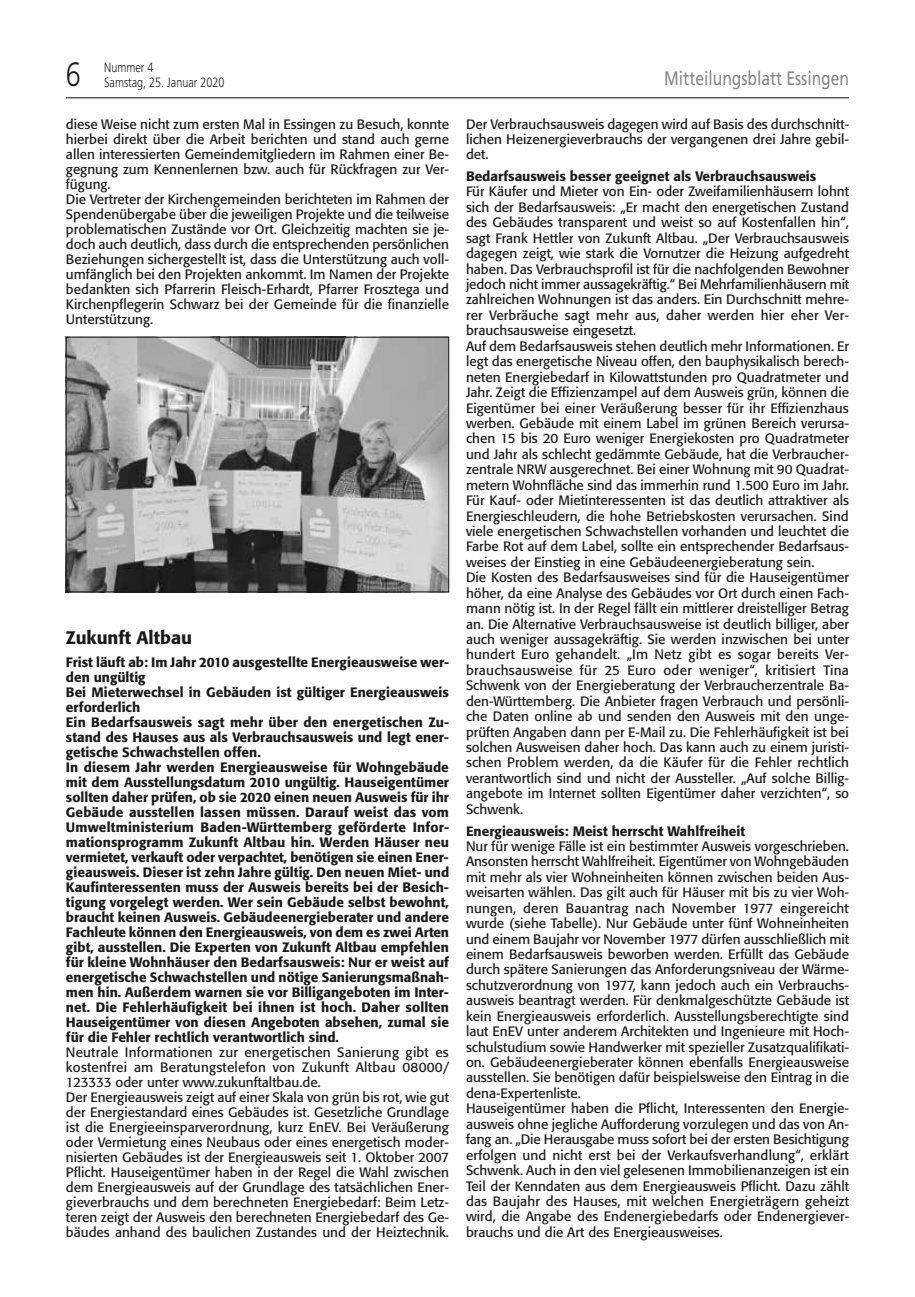
<style>
.page{position:relative;width:915px;height:1297px;background:#fff}
.page>*{position:absolute;margin:0;border:0;box-sizing:border-box;transform-origin:0 0}
.t1{font:300 33.75px "Frutiger";color:#1a1a18;scale:.8 1}
.t2{font:19.5px "Frutiger";color:#868786;scale:.8 1}
.t3{font:500 18px "Formata";color:#1a1a18}
.t4{font:13.5px/15.5px "Formata";color:#1a1a18}
.t5{font:500 13.5px/15px "Formata";color:#1a1a18}
.t6{font:300 13.5px "Frutiger";color:#1a1a18;scale:.8 1}
</style>
<div class="page">
<hr style="left:66px;top:97px;width:782px;height:1px;background:#1a1a18">
<img style="left:68px;top:339px;width:379px;height:251px">
<div style="left:66px;top:337px;width:383px;height:255px;border:1px solid #1a1a18"></div>
<h1 class="t1" style="left:66px;top:55px;width:20px">6</h1>
<p class="t6" style="left:104px;top:60px;width:63px">Nummer 4</p>
<p class="t6" style="left:104px;top:75px;width:152px">Samstag, 25. Januar 2020</p>
<h2 class="t2" style="left:664px;top:67px;width:232px">Mitteilungsblatt Essingen</h2>
<p class="t4" style="left:66px;top:116px;width:384px;line-height:15px">diese Weise nicht zum ersten Mal in Essingen zu Besuch, konnte hierbei direkt über die Arbeit berichten und stand auch gerne allen interessierten Gemeindemitgliedern im Rahmen einer Be&shy;gegnung zum Kennenlernen bzw. auch für Rückfragen zur Ver&shy;fügung.<br>Die Vertreter der Kirchengemeinden berichteten im Rahmen der Spendenübergabe über die jeweiligen Projekte und die teilweise problematischen Zustände vor Ort. Gleichzeitig machten sie je&shy;doch auch deutlich, dass durch die entsprechenden persönlichen Beziehungen sichergestellt ist, dass die Unterstützung auch voll&shy;umfänglich bei den Projekten ankommt. Im Namen der Projekte bedankten sich Pfarrerin Fleisch-Erhardt, Pfarrer Frosztega und Kirchenpflegerin Schwarz bei der Gemeinde für die finanzielle Unterstützung.</p>
<p class="t4" style="left:466px;top:116px;width:384px;text-align:justify">Der Verbrauchsausweis dagegen wird auf Basis des durchschnitt&shy;lichen Heizenergieverbrauchs der vergangenen drei Jahre gebil&shy;det.</p>
<p class="t5" style="left:466px;top:169px;width:352px">Bedarfsausweis besser geeignet als Verbrauchsausweis</p>
<p class="t4" style="left:466px;top:184px;width:384px">Für Käufer und Mieter von Ein- oder Zweifamilienhäusern lohnt sich der Bedarfsausweis: „Er macht den energetischen Zustand des Gebäudes transparent und weist so auf Kostenfallen hin“, sagt Frank Hettler von Zukunft Altbau. „Der Verbrauchsausweis dagegen zeigt, wie stark die Vornutzer die Heizung aufgedreht haben. Das Verbrauchsprofil ist für die nachfolgenden Bewohner jedoch nicht immer aussagekräftig.“ Bei Mehrfamilienhäusern mit zahlreichen Wohnungen ist das anders. Ein Durchschnitt mehre&shy;rer Verbräuche sagt mehr aus, daher werden hier eher Ver&shy;brauchsausweise eingesetzt.<br>Auf dem Bedarfsausweis stehen deutlich mehr Informationen. Er legt das energetische Niveau offen, den bauphysikalisch berech&shy;neten Energiebedarf in Kilowattstunden pro Quadratmeter und Jahr. Zeigt die Effizienzampel auf dem Ausweis grün, können die Eigentümer bei einer Veräußerung besser für ihr Effizienzhaus werben. Gebäude mit einem Label im grünen Bereich verursa&shy;chen 15 bis 20 Euro weniger Energiekosten pro Quadratmeter und Jahr als schlecht gedämmte Gebäude, hat die Verbraucher&shy;zentrale NRW ausgerechnet. Bei einer Wohnung mit 90 Quadrat&shy;metern Wohnfläche sind das immerhin rund 1.500 Euro im Jahr.<br>Für Kauf- oder Mietinteressenten ist das deutlich attraktiver als Energieschleudern, die hohe Betriebskosten verursachen. Sind viele energetischen Schwachstellen vorhanden und leuchtet die Farbe Rot auf dem Label, sollte ein entsprechender Bedarfsaus&shy;weises der Einstieg in eine Gebäudeenergieberatung sein.<br>Die Kosten des Bedarfsausweises sind für die Hauseigentümer höher, da eine Analyse des Gebäudes vor Ort durch einen Fach&shy;mann nötig ist. In der Regel fällt ein mittlerer dreistelliger Betrag an. Die Alternative Verbrauchsausweise ist deutlich billiger, aber auch weniger aussagekräftig. Sie werden inzwischen bei unter hundert Euro gehandelt. „Im Netz gibt es sogar bereits Ver&shy;brauchsausweise für 25 Euro oder weniger“, kritisiert Tina Schwenk von der Energieberatung der Verbraucherzentrale Ba&shy;den-Württemberg. Die Anbieter fragen Verbrauch und persönli&shy;che Daten online ab und senden den Ausweis mit den unge&shy;prüften Angaben dann per E-Mail zu. Die Fehlerhäufigkeit ist bei solchen Ausweisen daher hoch. Das kann auch zu einem juristi&shy;schen Problem werden, da die Käufer für die Fehler rechtlich verantwortlich sind und nicht der Aussteller. „Auf solche Billig&shy;angebote im Internet sollten Eigentümer daher verzichten“, so Schwenk.</p>
<p class="t5" style="left:466px;top:823px;width:280px">Energieausweis: Meist herrscht Wahlfreiheit</p>
<p class="t4" style="left:466px;top:838px;width:384px">Nur für wenige Fälle ist ein bestimmter Ausweis vorgeschrieben.<br>Ansonsten herrscht Wahlfreiheit. Eigentümer von Wohngebäuden mit mehr als vier Wohneinheiten können zwischen beiden Aus&shy;weisarten wählen. Das gilt auch für Häuser mit bis zu vier Woh&shy;nungen, deren Bauantrag nach November 1977 eingereicht wurde (siehe Tabelle). Nur Gebäude unter fünf Wohneinheiten und einem Baujahr vor November 1977 dürfen ausschließlich mit einem Bedarfsausweis beworben werden. Erfüllt das Gebäude durch spätere Sanierungen das Anforderungsniveau der Wärme&shy;schutzverordnung von 1977, kann jedoch auch ein Verbrauchs&shy;ausweis beantragt werden. Für denkmalgeschützte Gebäude ist kein Energieausweis erforderlich. Ausstellungsberechtigte sind laut EnEV unter anderem Architekten und Ingenieure mit Hoch&shy;schulstudium sowie Handwerker mit spezieller Zusatzqualifikati&shy;on. Gebäudeenergieberater können ebenfalls Energieausweise ausstellen. Sie benötigen dafür beispielsweise den Eintrag in die dena-Expertenliste.<br>Hauseigentümer haben die Pflicht, Interessenten den Energie&shy;ausweis ohne jegliche Aufforderung vorzulegen und das von An&shy;fang an. „Die Herausgabe muss sofort bei der ersten Besichtigung erfolgen und nicht erst bei der Verkaufsverhandlung“, erklärt Schwenk. Auch in den viel gelesenen Immobilienanzeigen ist ein Teil der Kenndaten aus dem Energieausweis Pflicht. Dazu zählt das Baujahr des Hauses, mit welchen Energieträgern geheizt wird, die Angabe des Endenergiebedarfs oder Endenergiever&shy;brauchs und die Art des Energieausweises.</p>
<h3 class="t3" style="left:66px;top:626px;width:127px">Zukunft Altbau</h3>
<p class="t5" style="left:66px;top:655px;width:384px">Frist läuft ab: Im Jahr 2010 ausgestellte Energieausweise wer&shy;den ungültig<br>Bei Mieterwechsel in Gebäuden ist gültiger Energieausweis erforderlich<br>Ein Bedarfsausweis sagt mehr über den energetischen Zu&shy;stand des Hauses aus als Verbrauchsausweis und legt ener&shy;getische Schwachstellen offen.<br>In diesem Jahr werden Energieausweise für Wohngebäude mit dem Ausstellungsdatum 2010 ungültig. Hauseigentümer sollten daher prüfen, ob sie 2020 einen neuen Ausweis für ihr Gebäude ausstellen lassen müssen. Darauf weist das vom Umweltministerium Baden-Württemberg geförderte Infor&shy;mationsprogramm Zukunft Altbau hin. Werden Häuser neu vermietet, verkauft oder verpachtet, benötigen sie einen Ener&shy;gieausweis. Dieser ist zehn Jahre gültig. Den neuen Miet- und Kaufinteressenten muss der Ausweis bereits bei der Besich&shy;tigung vorgelegt werden. Wer sein Gebäude selbst bewohnt, braucht keinen Ausweis. Gebäudeenergieberater und andere Fachleute können den Energieausweis, von dem es zwei Arten gibt, ausstellen. Die Experten von Zukunft Altbau empfehlen für kleine Wohnhäuser den Bedarfsausweis: Nur er weist auf energetische Schwachstellen und nötige Sanierungsmaßnah&shy;men hin. Außerdem warnen sie vor Billigangeboten im Inter&shy;net. Die Fehlerhäufigkeit bei ihnen ist hoch. Daher sollten Hauseigentümer von diesen Angeboten absehen, zumal sie für die Fehler rechtlich verantwortlich sind.</p>
<p class="t4" style="left:66px;top:1045px;width:384px;line-height:15px">Neutrale Informationen zur energetischen Sanierung gibt es kostenfrei am Beratungstelefon von Zukunft Altbau 08000/ 123333 oder unter www.zukunftaltbau.de.<br>Der Energieausweis zeigt auf einer Skala von grün bis rot, wie gut der Energiestandard eines Gebäudes ist. Gesetzliche Grundlage ist die Energieeinsparverordnung, kurz EnEV. Bei Veräußerung oder Vermietung eines Neubaus oder eines energetisch moder&shy;nisierten Gebäudes ist der Energieausweis seit 1. Oktober 2007<br>Pflicht. Hauseigentümer haben in der Regel die Wahl zwischen dem Energieausweis auf der Grundlage des tatsächlichen Ener&shy;gieverbrauchs und dem berechneten Energiebedarf: Beim Letz&shy;teren zeigt der Ausweis den berechneten Energiebedarf des Ge&shy;bäudes anhand des baulichen Zustandes und der Heiztechnik.</p>
</div>
